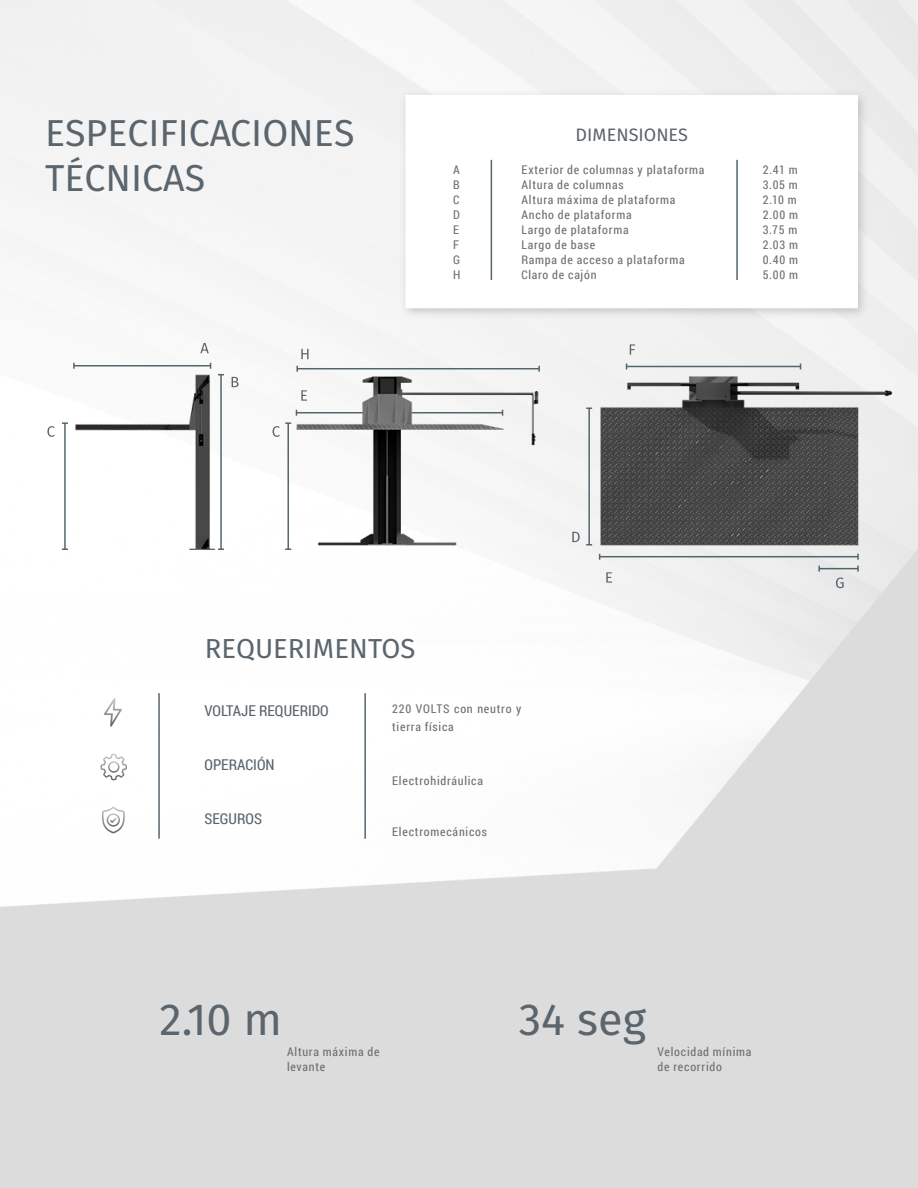
<style>
.page{position:relative;width:918px;height:1188px;background:#fff}
.page>*{position:absolute;margin:0;border:0;box-sizing:border-box;transform-origin:0 0}
.t1{font:45px "Fira Sans";color:#5a656d}
.t2{font:37.5px/45px "Fira Sans";color:#5a656d}
.t3{font:27.45px "Fira Sans";color:#5a656d}
.t4{font:18px "Fira Sans";color:#5a656d}
.t5{font:15px "Roboto Condensed";color:#5a656d}
.t6{font:12px/15px "Roboto Condensed";letter-spacing:.065em;color:#706f6f}
</style>
<div class="page">
<img style="left:0;top:0;width:918px;height:1188px">
<svg style="left:200px;top:343px;width:9px;height:10px"></svg>
<svg style="left:301px;top:349px;width:8px;height:10px"></svg>
<svg style="left:630px;top:344px;width:5px;height:11px"></svg>
<svg style="left:232px;top:377px;width:7px;height:10px"></svg>
<svg style="left:301px;top:390px;width:6px;height:11px"></svg>
<svg style="left:572px;top:532px;width:8px;height:10px"></svg>
<svg style="left:47px;top:426px;width:8px;height:11px"></svg>
<svg style="left:273px;top:426px;width:7px;height:11px"></svg>
<svg style="left:606px;top:572px;width:6px;height:11px"></svg>
<svg style="left:836px;top:577px;width:8px;height:11px"></svg>
<svg style="left:102px;top:807px;width:23px;height:26px"></svg>
<svg style="left:101px;top:754px;width:26px;height:26px"></svg>
<svg style="left:104px;top:698px;width:18px;height:29px"></svg>
<h2 class="t2" style="left:45px;top:110px;width:311px">ESPECIFICACIONES<br>TÉCNICAS</h2>
<h3 class="t4" style="left:576px;top:121px;width:114px">DIMENSIONES</h3>
<p class="t6" style="left:521px;top:161px;width:185px">Exterior de columnas y plataforma<br>Altura de columnas<br>Altura máxima de plataforma<br>Ancho de plataforma<br>Largo de plataforma<br>Largo de base<br>Rampa de acceso a plataforma<br>Claro de cajón</p>
<p class="t6" style="left:453px;top:161px;width:9px;text-align:justify">A B C D E F G H</p>
<p class="t6" style="left:763px;top:161px;width:37px">2.41 m<br>3.05 m<br>2.10 m<br>2.00 m<br>3.75 m<br>2.03 m<br>0.40 m<br>5.00 m</p>
<h3 class="t3" style="left:205px;top:628px;width:212px">REQUERIMENTOS</h3>
<p class="t5" style="left:205px;top:701px;width:126px">VOLTAJE REQUERIDO</p>
<p class="t5" style="left:205px;top:754px;width:72px">OPERACIÓN</p>
<p class="t5" style="left:205px;top:808px;width:59px">SEGUROS</p>
<p class="t6" style="left:392px;top:700px;width:131px;line-height:18px">220 VOLTS con neutro y tierra física</p>
<p class="t6" style="left:392px;top:773px;width:92px">Electrohidráulica</p>
<p class="t6" style="left:392px;top:824px;width:96px">Electromecánicos</p>
<h1 class="t1" style="left:159px;top:985px;width:124px">2.10 m</h1>
<h1 class="t1" style="left:519px;top:985px;width:129px">34 seg</h1>
<p class="t6" style="left:287px;top:1044px;width:94px">Altura máxima de levante</p>
<p class="t6" style="left:658px;top:1044px;width:95px">Velocidad mínima de recorrido</p>
</div>
